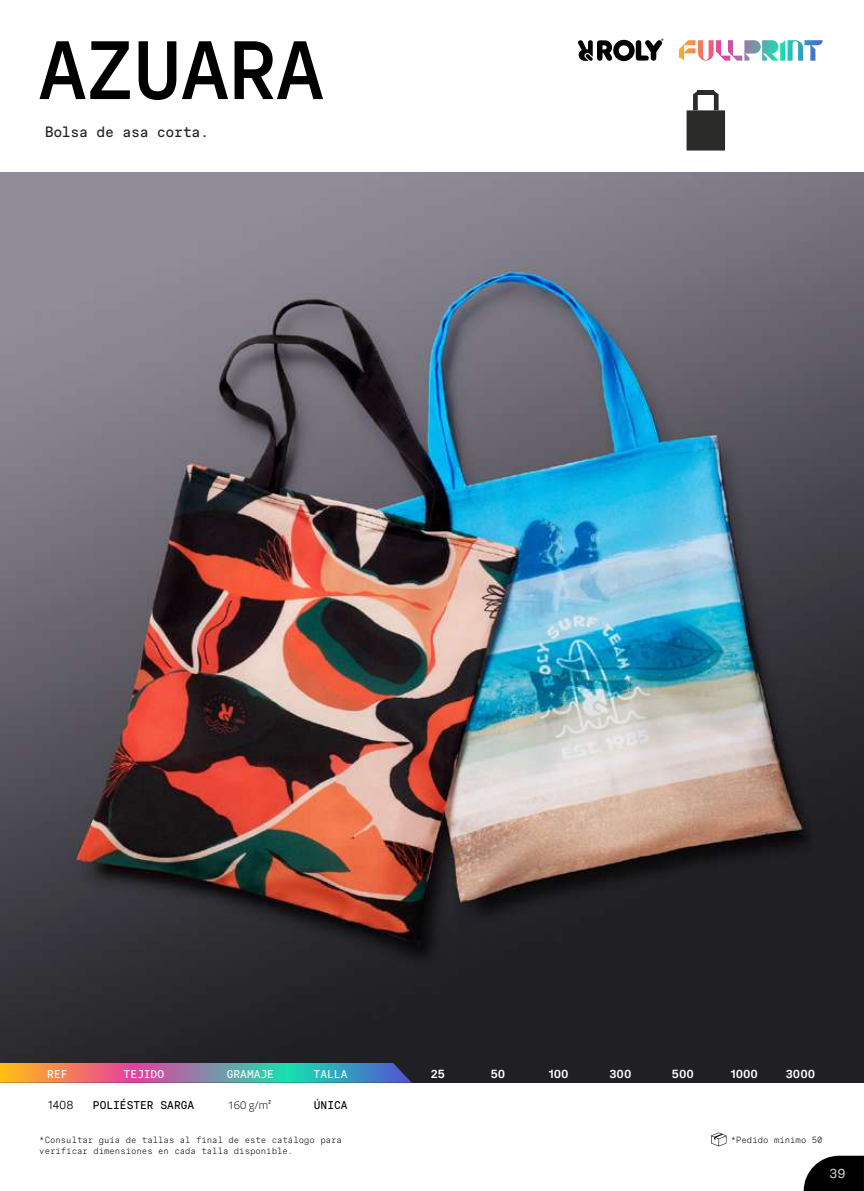
<style>
.page{position:relative;width:864px;height:1191px;background:#fff}
.page>*{position:absolute;margin:0;border:0;box-sizing:border-box;transform-origin:0 0}
.t1{font:600 82.5px "RM Mono";letter-spacing:-.025em;color:#000}
.t2{font:15px "RM Mono";letter-spacing:-.025em;color:#222221}
.t3{font:13.5px "Px Grotesk Pan";color:#d1cfd1}
.t4{font:700 12px "Px Grotesk Pan";color:#fff}
.t5{font:300 12px "Px Grotesk Pan";color:#000}
.t6{font:11.25px "RM Mono";color:#fff}
.t7{font:11.25px "RM Mono";color:#000}
.t8{font:300 11.25px "Cairo";color:#000}
.t9{font:300 9px "RM Mono";color:#000}
</style>
<div class="page">
<img style="left:0;top:173px;width:863px;height:909px">
<svg style="left:0;top:1063px;width:411px;height:19px;background:#8d8b91"></svg>
<svg style="left:803px;top:1155px;width:60px;height:36px;background:#272727"></svg>
<div style="left:686px;top:110px;width:38px;height:40px;background:#2b2b2a"></div>
<svg style="left:693px;top:91px;width:4px;height:19px"></svg>
<svg style="left:713px;top:91px;width:5px;height:19px"></svg>
<hr style="left:697px;top:91px;width:16px;height:4px;background:#2b2b2a">
<svg style="left:578px;top:39px;width:85px;height:22px"></svg>
<svg style="left:679px;top:40px;width:143px;height:21px"></svg>
<svg style="left:711px;top:1132px;width:15px;height:14px"></svg>
<h1 class="t1" style="left:38px;top:22px;width:288px">AZUARA</h1>
<h2 class="t2" style="left:45px;top:123px;width:166px">Bolsa de asa corta.</h2>
<p class="t6" style="left:47px;top:1067px;width:22px">REF</p>
<h3 class="t4" style="left:430px;top:1065px;width:16px">25</h3>
<h3 class="t4" style="left:490px;top:1065px;width:16px">50</h3>
<h3 class="t4" style="left:548px;top:1065px;width:21px">100</h3>
<h3 class="t4" style="left:609px;top:1065px;width:24px">300</h3>
<h3 class="t4" style="left:671px;top:1065px;width:23px">500</h3>
<h3 class="t4" style="left:730px;top:1065px;width:29px">1000</h3>
<h3 class="t4" style="left:785px;top:1065px;width:31px">3000</h3>
<p class="t6" style="left:123px;top:1067px;width:42px">TEJIDO</p>
<p class="t6" style="left:227px;top:1067px;width:49px">GRAMAJE</p>
<p class="t6" style="left:313px;top:1067px;width:35px">TALLA</p>
<p class="t7" style="left:314px;top:1099px;width:35px">ÚNICA</p>
<p class="t7" style="left:93px;top:1099px;width:103px">POLIÉSTER SARGA</p>
<h3 class="t5" style="left:48px;top:1097px;width:27px">1408</h3>
<p class="t8" style="left:227px;top:1097px;width:45px">160 g/m²</p>
<p class="t9" style="left:39px;top:1135px;width:304px">*Consultar guía de tallas al final de este catálogo para</p>
<p class="t9" style="left:730px;top:1134px;width:93px">*Pedido mínimo 50</p>
<p class="t9" style="left:39px;top:1145px;width:255px">verificar dimensiones en cada talla disponible.</p>
<h3 class="t3" style="left:829px;top:1164px;width:18px">39</h3>
</div>
